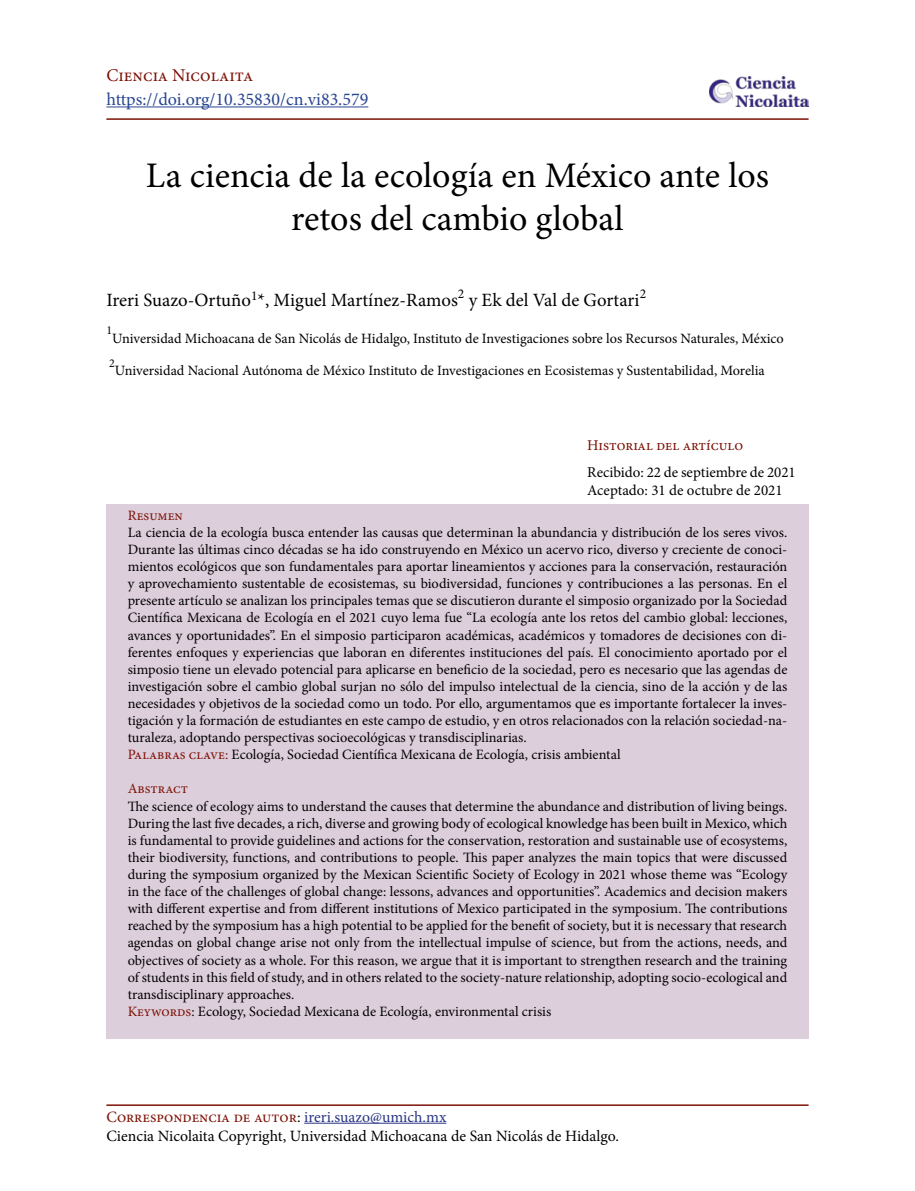
<style>
.page{position:relative;width:915px;height:1191px;background:#fff}
.page>*{position:absolute;margin:0;border:0;box-sizing:border-box;transform-origin:0 0}
.t1{font:36px/43.2px "Minion Pro";letter-spacing:.005em;color:#000;text-align:center}
.t2{font:18.75px "Minion Pro";letter-spacing:-.005em;color:#000}
.t3{font:18px "Minion Pro";color:#284590}
.t4{font:18px "Minion Pro";color:#7d1206}
.t5{font:15.75px/18.9px "Minion Pro";letter-spacing:-.005em;color:#000}
.t6{font:15px/18px "Minion Pro";color:#000}
.t7{font:15px "Minion Pro";color:#7d1206}
.t8{font:14.25px/17.1px "Minion Pro";letter-spacing:-.005em;color:#000}
.t9{font:14.25px "Minion Pro";color:#7d1206}
.t10{font:12px "Minion Pro";color:#000}
.s1{color:#7d1206}
.s2{color:#283583}
</style>
<div class="page">
<hr style="left:106px;top:106px;width:262px;height:1px;background:#284590">
<hr style="left:106px;top:118px;width:702px;height:2px;background:#7d1206">
<img style="left:709px;top:76px;width:99px;height:30px">
<hr style="left:106px;top:1104px;width:702px;height:2px;background:#7d1206">
<div style="left:106px;top:504px;width:702px;height:534px;background:#ddcedc"></div>
<hr style="left:304px;top:1122px;width:142px;height:1px;background:#283583">
<p class="t4" style="left:106px;top:63px;width:148px">Ciencia Nicolaita</p>
<p class="t3" style="left:106px;top:87px;width:263px">https://doi.org/10.35830/cn.vi83.579</p>
<h1 class="t1" style="left:146px;top:154px;width:624px">La ciencia de la ecología en México ante los retos del cambio global</h1>
<h2 class="t2" style="left:106px;top:287px;width:541px">Ireri Suazo-Ortuño<sup>1</sup>*, Miguel Martínez-Ramos<sup>2</sup> y Ek del Val de Gortari<sup>2</sup></h2>
<p class="t10" style="left:106px;top:322px;width:7px">1</p>
<p class="t8" style="left:112px;top:330px;width:673px">Universidad Michoacana de San Nicolás de Hidalgo, Instituto de Investigaciones sobre los Recursos Naturales, México</p>
<p class="t10" style="left:109px;top:355px;width:7px">2</p>
<p class="t8" style="left:115px;top:361px;width:651px">Universidad Nacional Autónoma de México Instituto de Investigaciones en Ecosistemas y Sustentabilidad, Morelia</p>
<p class="t7" style="left:587px;top:435px;width:157px">Historial del artículo</p>
<p class="t6" style="left:587px;top:463px;width:210px">Recibido: 22 de septiembre de 2021<br>Aceptado: 31 de octubre de 2021</p>
<p class="t9" style="left:128px;top:505px;width:57px">Resumen</p>
<p class="t8" style="left:128px;top:524px;width:661px">La ciencia de la ecología busca entender las causas que determinan la abundancia y distribución de los seres vivos.<br>Durante las últimas cinco décadas se ha ido construyendo en México un acervo rico, diverso y creciente de conoci&shy;mientos ecológicos que son fundamentales para aportar lineamientos y acciones para la conservación, restauración y aprovechamiento sustentable de ecosistemas, su biodiversidad, funciones y contribuciones a las personas. En el presente artículo se analizan los principales temas que se discutieron durante el simposio organizado por la Sociedad Científica Mexicana de Ecología en el 2021 cuyo lema fue “La ecología ante los retos del cambio global: lecciones, avances y oportunidades”. En el simposio participaron académicas, académicos y tomadores de decisiones con di&shy;ferentes enfoques y experiencias que laboran en diferentes instituciones del país. El conocimiento aportado por el simposio tiene un elevado potencial para aplicarse en beneficio de la sociedad, pero es necesario que las agendas de investigación sobre el cambio global surjan no sólo del impulso intelectual de la ciencia, sino de la acción y de las necesidades y objetivos de la sociedad como un todo. Por ello, argumentamos que es importante fortalecer la inves&shy;tigación y la formación de estudiantes en este campo de estudio, y en otros relacionados con la relación sociedad-na&shy;turaleza, adoptando perspectivas socioecológicas y transdisciplinarias.<br><span class="s1">Palabras clave:</span> Ecología, Sociedad Científica Mexicana de Ecología, crisis ambiental</p>
<p class="t9" style="left:128px;top:779px;width:62px">Abstract</p>
<p class="t8" style="left:128px;top:797px;width:661px">The science of ecology aims to understand the causes that determine the abundance and distribution of living beings.<br>During the last five decades, a rich, diverse and growing body of ecological knowledge has been built in Mexico, which is fundamental to provide guidelines and actions for the conservation, restoration and sustainable use of ecosystems, their biodiversity, functions, and contributions to people. This paper analyzes the main topics that were discussed during the symposium organized by the Mexican Scientific Society of Ecology in 2021 whose theme was “Ecology in the face of the challenges of global change: lessons, advances and opportunities”. Academics and decision makers with different expertise and from different institutions of Mexico participated in the symposium. The contributions reached by the symposium has a high potential to be applied for the benefit of society, but it is necessary that research agendas on global change arise not only from the intellectual impulse of science, but from the actions, needs, and objectives of society as a whole. For this reason, we argue that it is important to strengthen research and the training of students in this field of study, and in others related to the society-nature relationship, adopting socio-ecological and transdisciplinary approaches.<br><span class="s1">Keywords</span>: Ecology, Sociedad Mexicana de Ecología, environmental crisis</p>
<p class="t5" style="left:106px;top:1107px;width:514px"><span class="s1">Correspondencia de autor</span>: <span class="s2">ireri.suazo@umich.mx<br></span>Ciencia Nicolaita Copyright, Universidad Michoacana de San Nicolás de Hidalgo.</p>
</div>
